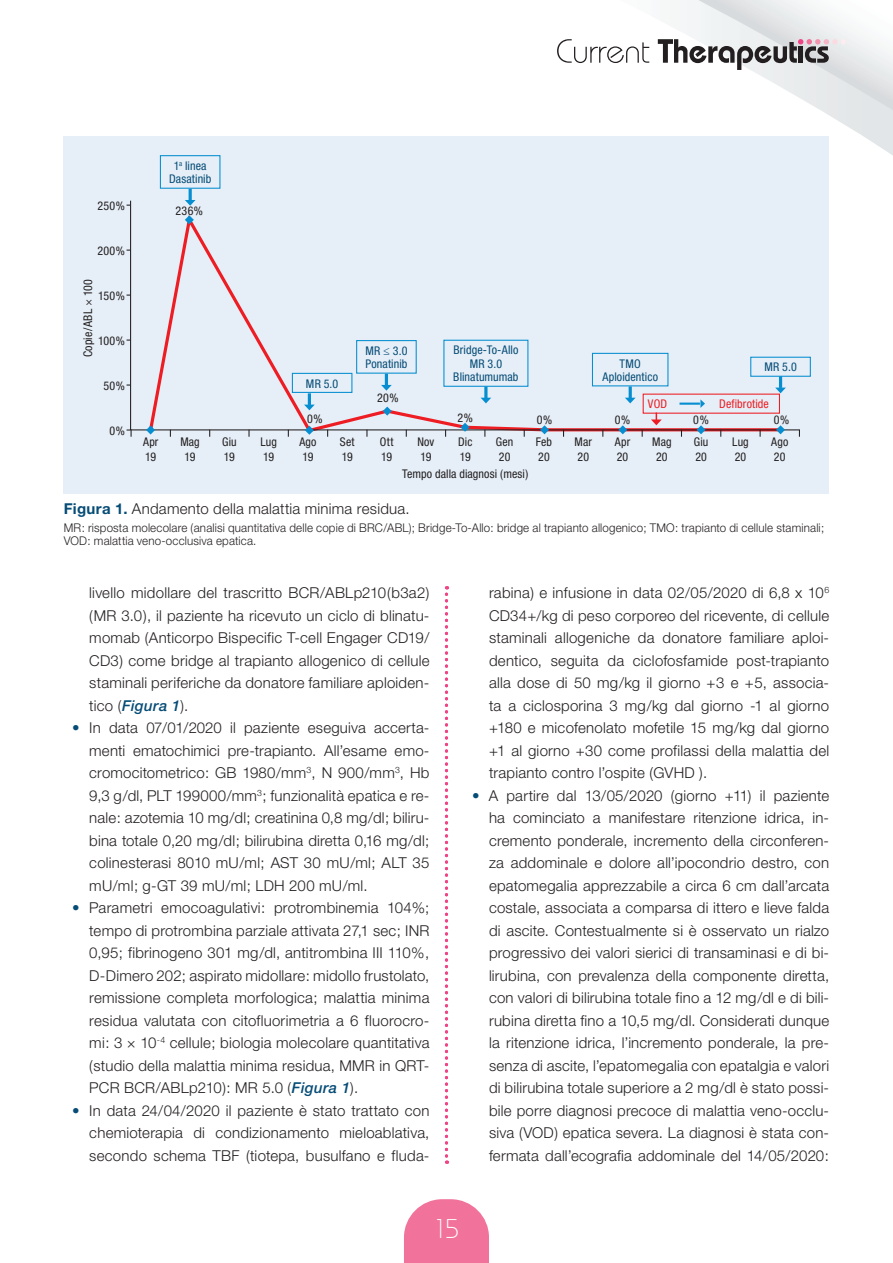
<style>
.page{position:relative;width:893px;height:1263px;background:#fff}
.page>*{position:absolute;margin:0;border:0;box-sizing:border-box;transform-origin:0 0}
.t1{font:300 27px "Bauhaus Std";color:#fff}
.t2{font:300 15px/22.5px "Helvetica Neue";letter-spacing:.015em;color:#231f20;text-align:justify}
.t3{font:300 12px/13.5px "Helvetica Neue";letter-spacing:.015em;color:#231f20;scale:.96 1}
.t4{font:condensed 12px/14.4px "Helvetica Neue";letter-spacing:.01em;color:#231f20}
.t5{font:condensed 12px/13.5px "Helvetica Neue";letter-spacing:.01em;color:#064c76;text-align:center}
.t6{font:condensed 12px "Helvetica Neue";letter-spacing:.015em;color:#ee1d23}
.s1{font-family:"Helvetica";font-weight:300;font-stretch:normal}
.s2{font-weight:700;color:#064c76}
.s3{font-weight:500;font-style:italic;color:#064c76}
.s4{color:#064c76}
</style>
<div class="page">
<svg style="left:649px;top:39px;width:244px;height:117px"></svg>
<svg style="left:404px;top:1199px;width:85px;height:64px;background:#f282a6"></svg>
<svg style="left:445px;top:586px;width:3px;height:578px"></svg>
<svg style="left:557px;top:39px;width:92px;height:24px"></svg>
<svg style="left:658px;top:0;width:235px;height:118px"></svg>
<div style="left:64px;top:136px;width:765px;height:357px;background:#e6eff8"></div>
<svg style="left:130px;top:200px;width:671px;height:231px"></svg>
<div style="left:160px;top:155px;width:60px;height:34px;border:1px solid #068ed0"></div>
<div style="left:356px;top:340px;width:61px;height:34px;border:1px solid #068ed0"></div>
<div style="left:443px;top:340px;width:85px;height:47px;border:1px solid #068ed0"></div>
<div style="left:592px;top:353px;width:76px;height:33px;border:1px solid #068ed0"></div>
<svg style="left:185px;top:189px;width:11px;height:17px"></svg>
<svg style="left:381px;top:374px;width:11px;height:17px"></svg>
<svg style="left:481px;top:386px;width:10px;height:17px"></svg>
<svg style="left:625px;top:386px;width:11px;height:17px"></svg>
<hr style="left:679px;top:403px;width:21px;height:2px;background:#068ed0">
<svg style="left:700px;top:399px;width:5px;height:9px"></svg>
<svg style="left:651px;top:413px;width:11px;height:12px"></svg>
<svg style="left:146px;top:425px;width:9px;height:9px"></svg>
<svg style="left:185px;top:215px;width:9px;height:9px"></svg>
<svg style="left:305px;top:426px;width:9px;height:9px"></svg>
<svg style="left:383px;top:407px;width:9px;height:9px"></svg>
<svg style="left:460px;top:423px;width:10px;height:9px"></svg>
<svg style="left:540px;top:425px;width:9px;height:9px"></svg>
<svg style="left:618px;top:425px;width:9px;height:9px"></svg>
<svg style="left:696px;top:425px;width:9px;height:9px"></svg>
<svg style="left:776px;top:425px;width:9px;height:9px"></svg>
<div style="left:292px;top:373px;width:60px;height:20px;border:1px solid #068ed0"></div>
<div style="left:750px;top:357px;width:61px;height:20px;border:1px solid #068ed0"></div>
<svg style="left:304px;top:393px;width:11px;height:17px"></svg>
<svg style="left:775px;top:376px;width:11px;height:17px"></svg>
<svg style="left:127px;top:429px;width:5px;height:8px"></svg>
<svg style="left:248px;top:430px;width:2px;height:7px"></svg>
<p class="t4" style="left:98px;top:198px;width:29px">250%</p>
<p class="t4" style="left:97px;top:243px;width:29px">200%</p>
<p class="t4" style="left:81px;top:357px;width:80px;rotate:-90deg">Copie/ABL × 100</p>
<p class="t4" style="left:98px;top:288px;width:28px">150%</p>
<p class="t4" style="left:98px;top:333px;width:29px">100%</p>
<p class="t4" style="left:104px;top:378px;width:23px">50%</p>
<p class="t4" style="left:110px;top:423px;width:17px">0%</p>
<p class="t5" style="left:169px;top:159px;width:44px">1<sup>a</sup> linea<br>Dasatinib</p>
<p class="t4" style="left:176px;top:203px;width:29px">236%</p>
<p class="t5" style="left:306px;top:376px;width:34px">MR 5.0</p>
<p class="t4" style="left:307px;top:411px;width:17px">0%</p>
<p class="t5" style="left:365px;top:344px;width:44px;text-align:left">MR <span class="s1">≤</span> 3.0<br>Ponatinib</p>
<p class="t5" style="left:453px;top:343px;width:67px">Bridge-To-Allo<br>MR 3.0<br>Blinatumumab</p>
<p class="t4" style="left:377px;top:391px;width:23px">20%</p>
<p class="t5" style="left:602px;top:356px;width:57px">TMO<br>Aploidentico</p>
<p class="t6" style="left:648px;top:397px;width:21px">VOD</p>
<p class="t6" style="left:719px;top:397px;width:51px">Defibrotide</p>
<p class="t5" style="left:764px;top:360px;width:34px">MR 5.0</p>
<p class="t4" style="left:458px;top:410px;width:17px">2%</p>
<p class="t4" style="left:537px;top:412px;width:17px">0%</p>
<p class="t4" style="left:615px;top:412px;width:17px">0%</p>
<p class="t4" style="left:693px;top:412px;width:17px">0%</p>
<p class="t4" style="left:774px;top:412px;width:17px">0%</p>
<p class="t4" style="left:143px;top:435px;width:17px">Apr<br>19</p>
<p class="t4" style="left:180px;top:435px;width:21px;text-align:center">Mag<br>19</p>
<p class="t4" style="left:222px;top:435px;width:16px">Giu<br>19</p>
<p class="t4" style="left:260px;top:435px;width:18px">Lug<br>19</p>
<p class="t4" style="left:299px;top:435px;width:19px">Ago<br>19</p>
<p class="t4" style="left:340px;top:435px;width:16px">Set<br>19</p>
<p class="t4" style="left:380px;top:435px;width:15px">Ott<br>19</p>
<p class="t4" style="left:417px;top:435px;width:18px">Nov<br>19</p>
<p class="t4" style="left:458px;top:435px;width:16px">Dic<br>19</p>
<p class="t4" style="left:496px;top:435px;width:19px">Gen<br>20</p>
<p class="t4" style="left:536px;top:435px;width:18px">Feb<br>20</p>
<p class="t4" style="left:574px;top:435px;width:19px">Mar<br>20</p>
<p class="t4" style="left:615px;top:435px;width:17px">Apr<br>20</p>
<p class="t4" style="left:652px;top:435px;width:21px;text-align:center">Mag<br>20</p>
<p class="t4" style="left:694px;top:435px;width:16px">Giu<br>20</p>
<p class="t4" style="left:732px;top:435px;width:18px">Lug<br>20</p>
<p class="t4" style="left:771px;top:435px;width:19px">Ago<br>20</p>
<p class="t4" style="left:402px;top:466px;width:128px">Tempo dalla diagnosi (mesi)</p>
<p class="t2" style="left:64px;top:497px;width:347px"><span class="s2">Figura 1.</span> Andamento della malattia minima residua.</p>
<p class="t3" style="left:64px;top:520px;width:794px">MR: risposta molecolare (analisi quantitativa delle copie di BRC/ABL); Bridge-To-Allo: bridge al trapianto allogenico; TMO: trapianto di cellule staminali;<br>VOD: malattia veno-occlusiva epatica.</p>
<p class="t2" style="left:89px;top:581px;width:342px">livello midollare del trascritto BCR/ABLp210(b3a2) (MR 3.0), il paziente ha ricevuto un ciclo di blinatu&shy;momab (Anticorpo Bispecific T-cell Engager CD19/ CD3) come bridge al trapianto allogenico di cellule staminali periferiche da donatore familiare aploiden&shy;tico (<span class="s3">Figura 1</span>).</p>
<p class="t2" style="left:89px;top:716px;width:342px;text-indent:-17px"><span class="s4">•</span> In data 07/01/2020 il paziente eseguiva accerta&shy;menti ematochimici pre-trapianto. All’esame emo&shy;cromocitometrico: GB 1980/mm<sup>3</sup>, N 900/mm<sup>3</sup>, Hb 9,3 g/dl, PLT 199000/mm<sup>3</sup>; funzionalità epatica e re&shy;nale: azotemia 10 mg/dl; creatinina 0,8 mg/dl; biliru&shy;bina totale 0,20 mg/dl; bilirubina diretta 0,16 mg/dl; colinesterasi 8010 mU/ml; AST 30 mU/ml; ALT 35 mU/ml; g-GT 39 mU/ml; LDH 200 mU/ml.</p>
<p class="t2" style="left:89px;top:896px;width:342px;text-indent:-17px"><span class="s4">•</span> Parametri emocoagulativi: protrombinemia 104%; tempo di protrombina parziale attivata 27,1 sec; INR 0,95; fibrinogeno 301 mg/dl, antitrombina III 110%, D-Dimero 202; aspirato midollare: midollo frustolato, remissione completa morfologica; malattia minima residua valutata con citofluorimetria a 6 fluorocro&shy;mi: 3 × 10<sup>-4</sup> cellule; biologia molecolare quantitativa (studio della malattia minima residua, MMR in QRT-PCR BCR/ABLp210): MR 5.0 (<span class="s3">Figura 1</span>).</p>
<p class="t2" style="left:89px;top:1099px;width:342px;text-indent:-17px"><span class="s4">•</span> In data 24/04/2020 il paziente è stato trattato con chemioterapia di condizionamento mieloablativa, secondo schema TBF (tiotepa, busulfano e fluda-</p>
<p class="t2" style="left:489px;top:581px;width:342px">rabina) e infusione in data 02/05/2020 di 6,8 x 10<sup>6<br></sup>CD34+/kg di peso corporeo del ricevente, di cellule staminali allogeniche da donatore familiare aploi&shy;dentico, seguita da ciclofosfamide post-trapianto alla dose di 50 mg/kg il giorno +3 e +5, associa&shy;ta a ciclosporina 3 mg/kg dal giorno -1 al giorno +180 e micofenolato mofetile 15 mg/kg dal giorno +1 al giorno +30 come profilassi della malattia del trapianto contro l’ospite (GVHD ).</p>
<p class="t2" style="left:489px;top:784px;width:342px;text-indent:-17px"><span class="s4">•</span> A partire dal 13/05/2020 (giorno +11) il paziente ha cominciato a manifestare ritenzione idrica, in&shy;cremento ponderale, incremento della circonferen&shy;za addominale e dolore all’ipocondrio destro, con epatomegalia apprezzabile a circa 6 cm dall’arcata costale, associata a comparsa di ittero e lieve falda di ascite. Contestualmente si è osservato un rialzo progressivo dei valori sierici di transaminasi e di bi&shy;lirubina, con prevalenza della componente diretta, con valori di bilirubina totale fino a 12 mg/dl e di bili&shy;rubina diretta fino a 10,5 mg/dl. Considerati dunque la ritenzione idrica, l’incremento ponderale, la pre&shy;senza di ascite, l’epatomegalia con epatalgia e valori di bilirubina totale superiore a 2 mg/dl è stato possi&shy;bile porre diagnosi precoce di malattia veno-occlu&shy;siva (VOD) epatica severa. La diagnosi è stata con&shy;fermata dall’ecografia addominale del 14/05/2020:</p>
<h1 class="t1" style="left:433px;top:1213px;width:28px">15</h1>
</div>
